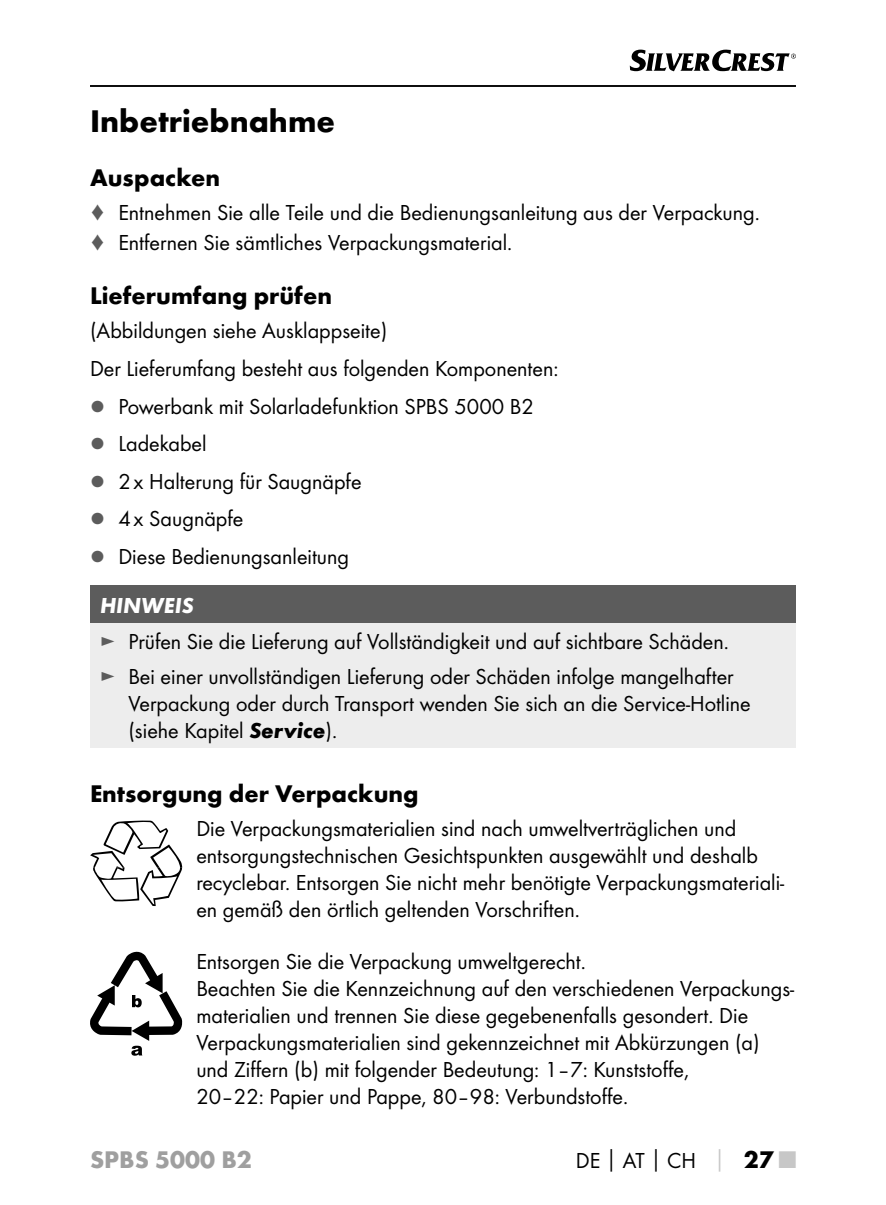
<style>
.page{position:relative;width:886px;height:1205px;background:#fff}
.page>*{position:absolute;margin:0;border:0;box-sizing:border-box;transform-origin:0 0}
.t1{font:700 32.5px "Futura";color:#000}
.t2{font:700 25px "Futura";color:#000}
.t3{font:700 25px "Futura";color:#9f9f9f}
.t4{font:22.5px/27px "Futura Boo";color:#000}
.t5{font:italic 700 22.5px "Futura";color:#fff}
.s1{color:#5c5c5c}
.s2{font-family:"Futura";font-weight:700;font-style:italic}
.s3{font-family:"Futura";font-weight:700}
.s4{font-family:"Futura";font-weight:700;color:#c7c7c7}
.s5{font-family:"Futura";font-weight:700;font-size:25px}
.s6{font-family:"Futura";font-weight:700;font-size:25px;color:#c7c7c7}
</style>
<div class="page">
<hr style="left:90px;top:85px;width:706px;height:2px;background:#000">
<svg style="left:630px;top:50px;width:166px;height:21px"></svg>
<div style="left:90px;top:585px;width:706px;height:37px;background:#5c5c5c"></div>
<div style="left:90px;top:622px;width:706px;height:125px;background:#ededed"></div>
<svg style="left:90px;top:820px;width:92px;height:86px"></svg>
<svg style="left:90px;top:952px;width:92px;height:103px"></svg>
<h1 class="t1" style="left:90px;top:101px;width:247px">Inbetriebnahme</h1>
<p class="t2" style="left:90px;top:162px;width:132px">Auspacken</p>
<p class="t4" style="left:90px;top:197px;width:668px;line-height:30.5px"><span class="s1">♦</span> Entnehmen Sie alle Teile und die Bedienungsanleitung aus der Verpackung. <span class="s1">♦</span> Entfernen Sie sämtliches Verpackungsmaterial.</p>
<p class="t2" style="left:90px;top:280px;width:244px">Lieferumfang prüfen</p>
<p class="t4" style="left:90px;top:312px;width:470px;line-height:37.5px">(Abbildungen siehe Ausklappseite)<br>Der Lieferumfang besteht aus folgenden Komponenten: <span class="s1">▯</span> Powerbank mit Solarladefunktion SPBS 5000 B2<br><span class="s1">▯</span> Ladekabel<br><span class="s1">▯</span> 2x Halterung für Saugnäpfe<br><span class="s1">▯</span> 4x Saugnäpfe<br><span class="s1">▯</span> Diese Bedienungsanleitung</p>
<p class="t5" style="left:100px;top:591px;width:95px">HINWEIS</p>
<p class="t4" style="left:100px;top:625px;width:635px;line-height:34px"><span class="s1">►</span> Prüfen Sie die Lieferung auf Vollständigkeit und auf sichtbare Schäden. <span class="s1">►</span> Bei einer unvollständigen Lieferung oder Schäden infolge mangelhafter</p>
<p class="t4" style="left:128px;top:689px;width:624px">Verpackung oder durch Transport wenden Sie sich an die Service-Hotline (siehe Kapitel <span class="s2">Service</span>).</p>
<p class="t2" style="left:90px;top:778px;width:330px">Entsorgung der Verpackung</p>
<p class="t4" style="left:196px;top:815px;width:589px">Die Verpackungsmaterialien sind nach umweltverträglichen und entsorgungstechnischen Gesichtspunkten ausgewählt und deshalb recyclebar. Entsorgen Sie nicht mehr benötigte Verpackungsmateriali&shy;en gemäß den örtlich geltenden Vorschriften.</p>
<p class="t4" style="left:196px;top:948px;width:599px">Entsorgen Sie die Verpackung umweltgerecht.<br>Beachten Sie die Kennzeichnung auf den verschiedenen Verpackungs&shy;materialien und trennen Sie diese gegebenenfalls gesondert. Die Verpackungsmaterialien sind gekennzeichnet mit Abkürzungen (a) und Ziffern (b) mit folgender Bedeutung: 1–7: Kunststoffe,<br>20–22: Papier und Pappe, 80–98: Verbundstoffe.</p>
<p class="t3" style="left:90px;top:1144px;width:163px">SPBS 5000 B2</p>
<p class="t4" style="left:576px;top:1147px;width:222px">DE<span class="s3">│</span>AT<span class="s3">│</span>CH <span class="s4">│</span> <span class="s5">27</span> <span class="s6">■</span></p>
</div>
